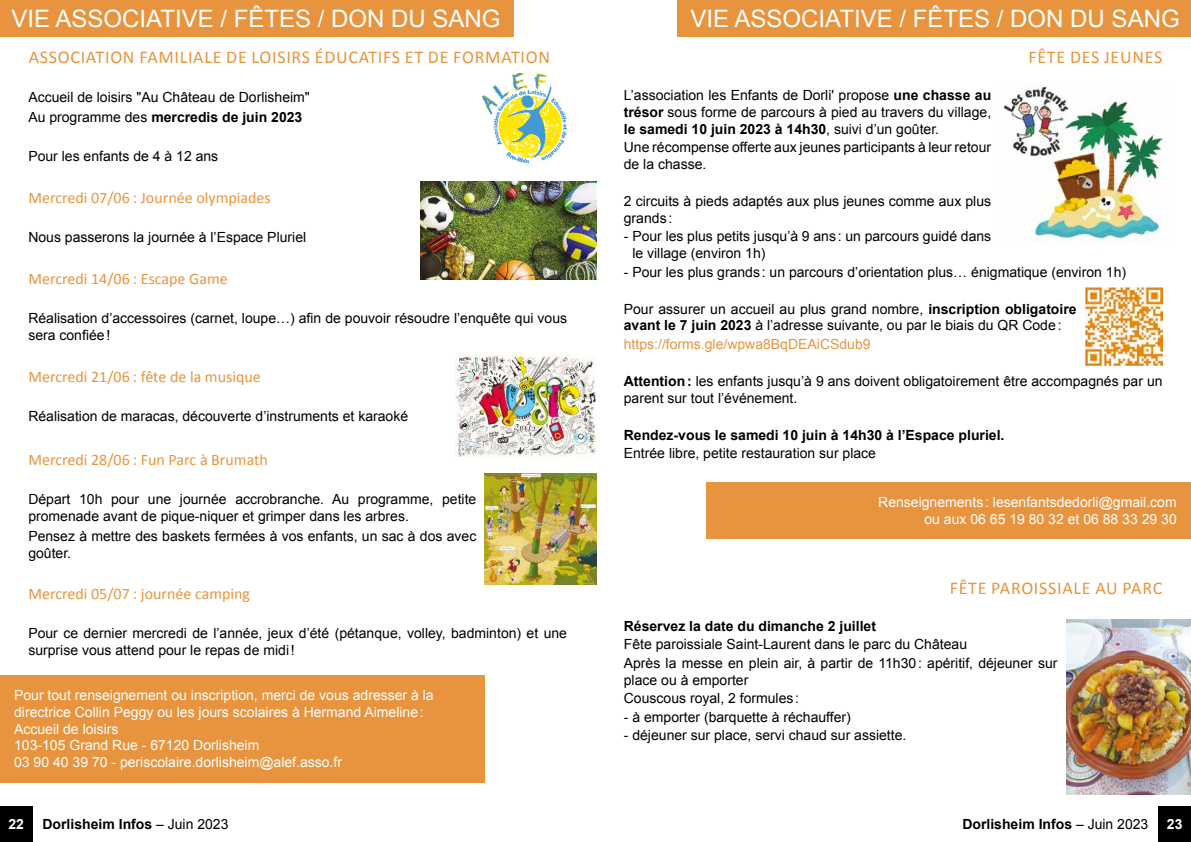
<style>
.page{position:relative;width:1191px;height:842px;background:#fff}
.page>*{position:absolute;margin:0;border:0;box-sizing:border-box;transform-origin:0 0}
.t1{font:24px "Arial";color:#fff}
.t2{font:18px "Calibri";letter-spacing:.04em;color:#e8943e}
.t3{font:16px "Calibri";color:#e8943e}
.t4{font:14px/16.8px "Arial";color:#000}
.t5{font:14px/16.8px "Arial";color:#fff}
.t6{font:700 14px "Arial";color:#000}
.t7{font:14px "Arial";color:#e8943e}
.t8{font:700 14px "Arial";color:#fff}
.s1{font-weight:700}
.s2{font-weight:400}
</style>
<div class="page">
<div style="left:0;top:806px;width:33px;height:36px;background:#000"></div>
<div style="left:1158px;top:806px;width:33px;height:36px;background:#000"></div>
<div style="left:0;top:0;width:513px;height:37px;background:#e8943e"></div>
<div style="left:677px;top:0;width:514px;height:37px;background:#e8943e"></div>
<div style="left:0;top:675px;width:485px;height:107px;background:#e8943e"></div>
<img style="left:482px;top:74px;width:85px;height:90px">
<img style="left:420px;top:181px;width:176px;height:98px">
<img style="left:455px;top:355px;width:141px;height:102px">
<img style="left:485px;top:473px;width:111px;height:112px">
<img style="left:1066px;top:620px;width:125px;height:174px">
<img style="left:1003px;top:86px;width:160px;height:156px">
<img style="left:1085px;top:288px;width:77px;height:77px">
<div style="left:706px;top:482px;width:485px;height:57px;background:#e8943e"></div>
<h1 class="t1" style="left:11px;top:3px;width:491px">VIE ASSOCIATIVE / FÊTES / DON DU SANG</h1>
<h1 class="t1" style="left:690px;top:3px;width:491px">VIE ASSOCIATIVE / FÊTES / DON DU SANG</h1>
<p class="t2" style="left:29px;top:46px;width:523px">ASSOCIATION FAMILIALE DE LOISIRS ÉDUCATIFS ET DE FORMATION</p>
<p class="t4" style="left:28px;top:88px;width:283px;line-height:19.6px">Accueil de loisirs "Au Château de Dorlisheim"<br>Au programme des <span class="s1">mercredis de juin 2023</span></p>
<p class="t4" style="left:28px;top:148px;width:191px">Pour les enfants de 4 à 12 ans</p>
<p class="t3" style="left:28px;top:188px;width:244px">Mercredi 07/06 : Journée olympiades</p>
<p class="t4" style="left:28px;top:229px;width:279px">Nous passerons la journée à l’Espace Pluriel</p>
<p class="t3" style="left:28px;top:268px;width:201px">Mercredi 14/06 : Escape Game</p>
<p class="t4" style="left:28px;top:310px;width:540px">Réalisation d’accessoires (carnet, loupe…) afin de pouvoir résoudre l’enquête qui vous sera confiée!</p>
<p class="t3" style="left:28px;top:366px;width:234px">Mercredi 21/06 : fête de la musique</p>
<p class="t4" style="left:28px;top:408px;width:381px">Réalisation de maracas, découverte d’instruments et karaoké</p>
<p class="t3" style="left:28px;top:450px;width:241px">Mercredi 28/06 : Fun Parc à Brumath</p>
<p class="t4" style="left:28px;top:491px;width:449px">Départ 10h pour une journée accrobranche. Au programme, petite promenade avant de pique-niquer et grimper dans les arbres.</p>
<p class="t4" style="left:28px;top:527px;width:449px">Pensez à mettre des baskets fermées à vos enfants, un sac à dos avec goûter.</p>
<p class="t3" style="left:28px;top:584px;width:223px">Mercredi 05/07 : journée camping</p>
<p class="t4" style="left:28px;top:625px;width:540px">Pour ce dernier mercredi de l’année, jeux d’été (pétanque, volley, badminton) et une surprise vous attend pour le repas de midi!</p>
<p class="t5" style="left:14px;top:687px;width:421px">Pour tout renseignement ou inscription, merci de vous adresser à la directrice Collin Peggy ou les jours scolaires à Hermand Aimeline:<br>Accueil de loisirs<br>103-105 Grand Rue - 67120 Dorlisheim<br>03 90 40 39 70 - periscolaire.dorlisheim@alef.asso.fr</p>
<p class="t2" style="left:1028px;top:46px;width:135px">FÊTE DES JEUNES</p>
<p class="t4" style="left:624px;top:87px;width:369px;text-align:justify">L’association les Enfants de Dorli' propose <span class="s1">une chasse au trésor</span> sous forme de parcours à pied au travers du village, <span class="s1">le samedi 10 juin 2023 à 14h30</span>, suivi d’un goûter.</p>
<p class="t4" style="left:624px;top:139px;width:369px">Une récompense offerte aux jeunes participants à leur retour de la chasse.</p>
<p class="t4" style="left:624px;top:193px;width:369px">2 circuits à pieds adaptés aux plus jeunes comme aux plus grands :</p>
<p class="t4" style="left:632px;top:228px;width:360px;text-indent:-9px">- Pour les plus petits jusqu’à 9 ans : un parcours guidé dans le village (environ 1h)</p>
<p class="t4" style="left:624px;top:263px;width:504px">- Pour les plus grands : un parcours d’orientation plus… énigmatique (environ 1h)</p>
<p class="t4" style="left:624px;top:300px;width:454px">Pour assurer un accueil au plus grand nombre, <span class="s1">inscription obligatoire avant le 7 juin 2023</span> à l’adresse suivante, ou par le biais du QR Code:</p>
<p class="t7" style="left:624px;top:335px;width:248px">https://forms.gle/wpwa8BqDEAiCSdub9</p>
<p class="t4" style="left:624px;top:373px;width:540px"><span class="s1">Attention:</span> les enfants jusqu’à 9 ans doivent obligatoirement être accompagnés par un parent sur tout l’événement.</p>
<p class="t6" style="left:624px;top:426px;width:382px">Rendez-vous le samedi 10 juin à 14h30 à l’Espace pluriel.</p>
<p class="t4" style="left:624px;top:445px;width:254px">Entrée libre, petite restauration sur place</p>
<p class="t5" style="left:878px;top:494px;width:300px;text-align:right">Renseignements : lesenfantsdedorli@gmail.com ou aux 06 65 19 80 32 et 06 88 33 29 30</p>
<p class="t2" style="left:949px;top:576px;width:214px">FÊTE PAROISSIALE AU PARC</p>
<p class="t6" style="left:624px;top:617px;width:254px">Réservez la date du dimanche 2 juillet</p>
<p class="t4" style="left:624px;top:635px;width:435px;line-height:18.5px">Fête paroissiale Saint-Laurent dans le parc du Château<br>Après la messe en plein air, à partir de 11h30: apéritif, déjeuner sur</p>
<p class="t4" style="left:624px;top:670px;width:177px;line-height:18.5px">place ou à emporter<br>Couscous royal, 2 formules :</p>
<p class="t4" style="left:624px;top:708px;width:228px">- à emporter (barquette à réchauffer)</p>
<p class="t4" style="left:624px;top:727px;width:284px">- déjeuner sur place, servi chaud sur assiette.</p>
<p class="t8" style="left:9px;top:815px;width:17px">22</p>
<p class="t6" style="left:43px;top:815px;width:187px">Dorlisheim Infos <span class="s2">– Juin 2023</span></p>
<p class="t6" style="left:962px;top:815px;width:187px">Dorlisheim Infos <span class="s2">– Juin 2023</span></p>
<p class="t8" style="left:1166px;top:815px;width:17px">23</p>
</div>
